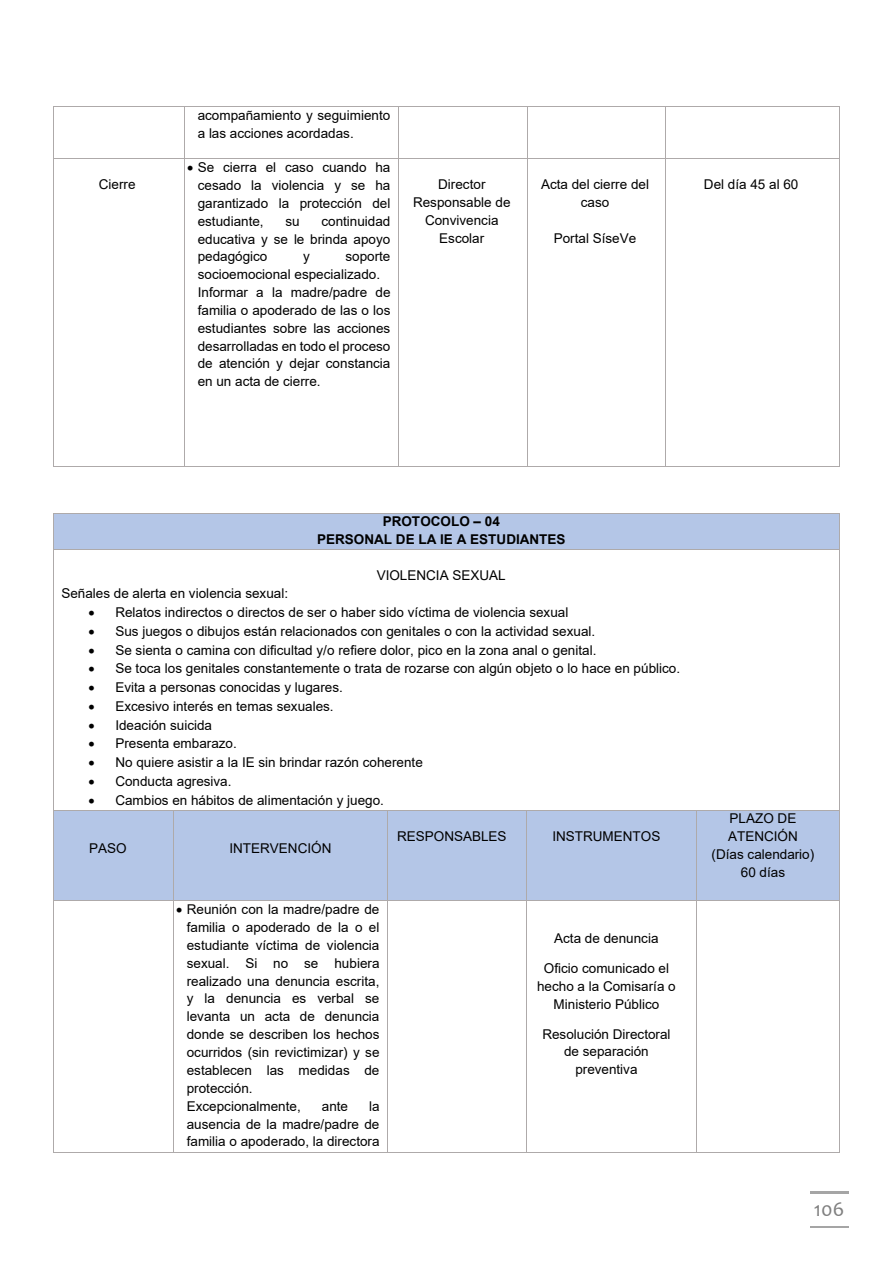
<style>
.page{position:relative;width:893px;height:1263px;background:#fff}
.page>*{position:absolute;margin:0;border:0;box-sizing:border-box;transform-origin:0 0}
.t1{font:21px "Candara";color:#7f7f7f}
.t2{font:13.5px/17.9px "Arial";color:#000;text-align:center}
.t3{font:700 13.5px/17.9px "Arial";color:#000;text-align:center}
</style>
<div class="page">
<hr style="left:810px;top:1192px;width:38px;height:2px;background:#a5a5a5">
<hr style="left:810px;top:1226px;width:38px;height:2px;background:#a5a5a5">
<hr style="left:54px;top:106px;width:130px;height:1px;background:#aeaaaa">
<hr style="left:185px;top:106px;width:213px;height:1px;background:#aeaaaa">
<hr style="left:399px;top:106px;width:128px;height:1px;background:#aeaaaa">
<hr style="left:528px;top:106px;width:137px;height:1px;background:#aeaaaa">
<hr style="left:666px;top:106px;width:173px;height:1px;background:#aeaaaa">
<hr style="left:53px;top:107px;width:1px;height:51px;background:#aeaaaa">
<hr style="left:184px;top:107px;width:1px;height:51px;background:#aeaaaa">
<hr style="left:398px;top:107px;width:1px;height:51px;background:#aeaaaa">
<hr style="left:527px;top:107px;width:1px;height:51px;background:#aeaaaa">
<hr style="left:665px;top:107px;width:1px;height:51px;background:#aeaaaa">
<hr style="left:839px;top:107px;width:1px;height:51px;background:#aeaaaa">
<hr style="left:54px;top:158px;width:130px;height:1px;background:#aeaaaa">
<hr style="left:185px;top:158px;width:213px;height:1px;background:#aeaaaa">
<hr style="left:399px;top:158px;width:128px;height:1px;background:#aeaaaa">
<hr style="left:528px;top:158px;width:137px;height:1px;background:#aeaaaa">
<hr style="left:666px;top:158px;width:173px;height:1px;background:#aeaaaa">
<hr style="left:53px;top:159px;width:1px;height:307px;background:#aeaaaa">
<hr style="left:54px;top:466px;width:130px;height:1px;background:#aeaaaa">
<hr style="left:184px;top:159px;width:1px;height:307px;background:#aeaaaa">
<hr style="left:185px;top:466px;width:213px;height:1px;background:#aeaaaa">
<hr style="left:398px;top:159px;width:1px;height:307px;background:#aeaaaa">
<hr style="left:399px;top:466px;width:128px;height:1px;background:#aeaaaa">
<hr style="left:527px;top:159px;width:1px;height:307px;background:#aeaaaa">
<hr style="left:528px;top:466px;width:137px;height:1px;background:#aeaaaa">
<hr style="left:665px;top:159px;width:1px;height:307px;background:#aeaaaa">
<hr style="left:666px;top:466px;width:173px;height:1px;background:#aeaaaa">
<hr style="left:839px;top:159px;width:1px;height:307px;background:#aeaaaa">
<div style="left:61px;top:513px;width:771px;height:18px;background:#b4c6e7"></div>
<div style="left:61px;top:531px;width:771px;height:18px;background:#b4c6e7"></div>
<hr style="left:54px;top:513px;width:785px;height:1px;background:#aeaaaa">
<hr style="left:53px;top:513px;width:1px;height:36px;background:#aeaaaa">
<hr style="left:839px;top:513px;width:1px;height:36px;background:#aeaaaa">
<hr style="left:54px;top:549px;width:785px;height:1px;background:#aeaaaa">
<hr style="left:53px;top:550px;width:1px;height:260px;background:#aeaaaa">
<hr style="left:839px;top:550px;width:1px;height:260px;background:#aeaaaa">
<div style="left:54px;top:811px;width:119px;height:89px;background:#b4c6e7"></div>
<div style="left:173px;top:811px;width:214px;height:89px;background:#b4c6e7"></div>
<div style="left:388px;top:811px;width:138px;height:89px;background:#b4c6e7"></div>
<div style="left:527px;top:811px;width:169px;height:89px;background:#b4c6e7"></div>
<div style="left:697px;top:811px;width:142px;height:89px;background:#b4c6e7"></div>
<hr style="left:54px;top:810px;width:119px;height:1px;background:#aeaaaa">
<hr style="left:173px;top:810px;width:214px;height:1px;background:#aeaaaa">
<hr style="left:388px;top:810px;width:138px;height:1px;background:#aeaaaa">
<hr style="left:527px;top:810px;width:169px;height:1px;background:#aeaaaa">
<hr style="left:697px;top:810px;width:142px;height:1px;background:#aeaaaa">
<hr style="left:53px;top:811px;width:1px;height:89px;background:#aeaaaa">
<hr style="left:173px;top:811px;width:1px;height:89px;background:#aeaaaa">
<hr style="left:387px;top:811px;width:1px;height:89px;background:#aeaaaa">
<hr style="left:526px;top:811px;width:1px;height:89px;background:#aeaaaa">
<hr style="left:696px;top:811px;width:1px;height:89px;background:#aeaaaa">
<hr style="left:839px;top:811px;width:1px;height:89px;background:#aeaaaa">
<hr style="left:54px;top:900px;width:119px;height:1px;background:#aeaaaa">
<hr style="left:173px;top:900px;width:214px;height:1px;background:#aeaaaa">
<hr style="left:388px;top:900px;width:138px;height:1px;background:#aeaaaa">
<hr style="left:527px;top:900px;width:169px;height:1px;background:#aeaaaa">
<hr style="left:697px;top:900px;width:142px;height:1px;background:#aeaaaa">
<hr style="left:53px;top:901px;width:1px;height:251px;background:#aeaaaa">
<hr style="left:54px;top:1152px;width:119px;height:1px;background:#aeaaaa">
<hr style="left:173px;top:901px;width:1px;height:251px;background:#aeaaaa">
<hr style="left:173px;top:1152px;width:214px;height:1px;background:#aeaaaa">
<hr style="left:387px;top:901px;width:1px;height:251px;background:#aeaaaa">
<hr style="left:388px;top:1152px;width:138px;height:1px;background:#aeaaaa">
<hr style="left:526px;top:901px;width:1px;height:251px;background:#aeaaaa">
<hr style="left:527px;top:1152px;width:169px;height:1px;background:#aeaaaa">
<hr style="left:696px;top:901px;width:1px;height:251px;background:#aeaaaa">
<hr style="left:697px;top:1152px;width:142px;height:1px;background:#aeaaaa">
<hr style="left:839px;top:901px;width:1px;height:251px;background:#aeaaaa">
<p class="t2" style="left:99px;top:175px;width:38px">Cierre</p>
<p class="t2" style="left:198px;top:106px;width:194px;text-align:left">acompañamiento y seguimiento a las acciones acordadas.</p>
<p class="t2" style="left:198px;top:158px;width:194px;text-align:justify;text-indent:-11px">• Se cierra el caso cuando ha cesado la violencia y se ha garantizado la protección del estudiante,</p>
<p class="t2" style="left:198px;top:212px;width:194px;text-align:justify;text-indent:124px">continuidad educativa y se le brinda apoyo pedagógico</p>
<p class="t2" style="left:285px;top:212px;width:16px">su</p>
<p class="t2" style="left:198px;top:248px;width:194px;text-align:left;text-indent:148px">soporte socioemocional especializado.<br>Informar a la madre/padre de familia o apoderado de las o los estudiantes sobre las acciones desarrolladas en todo el proceso de atención y dejar constancia en un acta de cierre.</p>
<p class="t2" style="left:303px;top:248px;width:8px">y</p>
<p class="t2" style="left:413px;top:175px;width:99px">Director<br>Responsable de<br>Convivencia<br>Escolar</p>
<p class="t2" style="left:541px;top:175px;width:110px">Acta del cierre del caso</p>
<p class="t2" style="left:554px;top:229px;width:84px">Portal SíseVe</p>
<p class="t2" style="left:704px;top:175px;width:96px">Del día 45 al 60</p>
<p class="t3" style="left:317px;top:512px;width:250px">PROTOCOLO – 04<br>PERSONAL DE LA IE A ESTUDIANTES</p>
<p class="t2" style="left:377px;top:567px;width:131px">VIOLENCIA SEXUAL</p>
<p class="t2" style="left:61px;top:584px;width:228px">Señales de alerta en violencia sexual:</p>
<p class="t2" style="left:88px;top:603px;width:481px">• Relatos indirectos o directos de ser o haber sido víctima de violencia sexual</p>
<p class="t2" style="left:88px;top:622px;width:508px">• Sus juegos o dibujos están relacionados con genitales o con la actividad sexual.</p>
<p class="t2" style="left:88px;top:641px;width:510px">• Se sienta o camina con dificultad y/o refiere dolor, pico en la zona anal o genital.</p>
<p class="t2" style="left:88px;top:660px;width:593px">• Se toca los genitales constantemente o trata de rozarse con algún objeto o lo hace en público.</p>
<p class="t2" style="left:88px;top:678px;width:256px">• Evita a personas conocidas y lugares.</p>
<p class="t2" style="left:88px;top:697px;width:247px">• Excesivo interés en temas sexuales.</p>
<p class="t2" style="left:88px;top:716px;width:125px">• Ideación suicida</p>
<p class="t2" style="left:88px;top:735px;width:150px">• Presenta embarazo.</p>
<p class="t2" style="left:88px;top:753px;width:336px">• No quiere asistir a la IE sin brindar razón coherente</p>
<p class="t2" style="left:88px;top:772px;width:145px">• Conducta agresiva.</p>
<p class="t2" style="left:88px;top:791px;width:297px">• Cambios en hábitos de alimentación y juego.</p>
<p class="t2" style="left:89px;top:839px;width:39px">PASO</p>
<p class="t2" style="left:229px;top:839px;width:104px">INTERVENCIÓN</p>
<p class="t2" style="left:397px;top:827px;width:111px">RESPONSABLES</p>
<p class="t2" style="left:552px;top:827px;width:109px">INSTRUMENTOS</p>
<p class="t2" style="left:187px;top:900px;width:194px;text-align:left;text-indent:-11px">• Reunión con la madre/padre de familia o apoderado de la o el estudiante víctima de violencia sexual. Si no se hubiera realizado una denuncia escrita, y la denuncia es verbal se levanta un acta de denuncia donde se describen los hechos ocurridos (sin revictimizar) y se establecen las medidas de protección.<br>Excepcionalmente,</p>
<p class="t2" style="left:187px;top:1097px;width:194px;text-align:justify;text-indent:182px">la ausencia de la madre/padre de familia o apoderado, la directora</p>
<p class="t2" style="left:322px;top:1097px;width:28px">ante</p>
<p class="t2" style="left:554px;top:929px;width:106px">Acta de denuncia</p>
<p class="t2" style="left:537px;top:959px;width:140px">Oficio comunicado el hecho a la Comisaría o<br>Ministerio Público</p>
<p class="t2" style="left:542px;top:1025px;width:130px">Resolución Directoral de separación preventiva</p>
<p class="t2" style="left:712px;top:809px;width:104px">PLAZO DE<br>ATENCIÓN (Días calendario)<br>60 días</p>
<h1 class="t1" style="left:814px;top:1195px;width:32px">106</h1>
</div>
